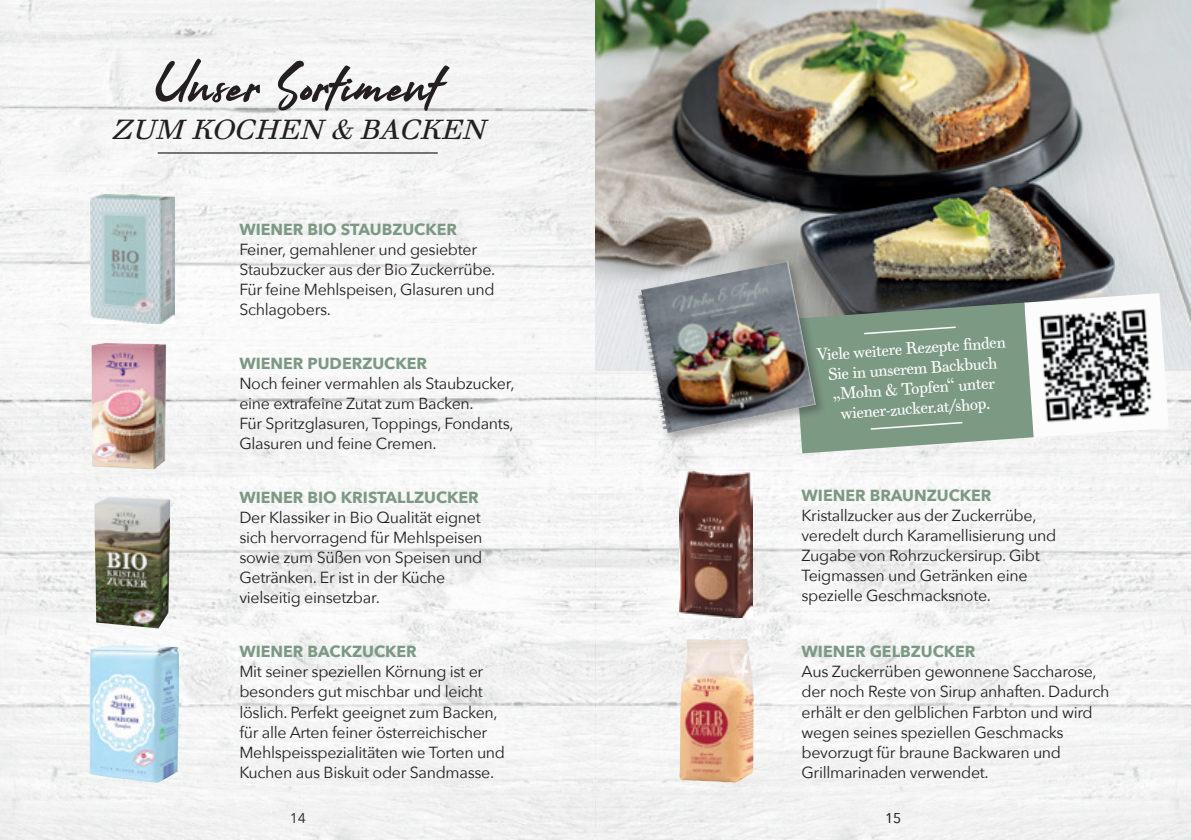
<style>
.page{position:relative;width:1191px;height:840px;background:#fff}
.page>*{position:absolute;margin:0;border:0;box-sizing:border-box;transform-origin:0 0}
.t1{font:50.4px "Arkipelago";color:#231f20}
.t2{font:italic 26.4px "Walbaum Text Pro";color:#231f20}
.t3{font:16px/20px "Avenir Next";letter-spacing:-.02em;color:#231f20}
.t4{font:700 16px "Avenir Next";color:#7c9984}
.t5{font:16px/20px "Walbaum Text Pro";color:#fff;text-align:center;scale:.96 1}
.t6{font:14px "Avenir Next";color:#231f20}
</style>
<div class="page">
<img style="left:0;top:0;width:1191px;height:839px">
<img style="left:595px;top:0;width:596px;height:370px">
<img style="left:1024px;top:293px;width:144px;height:144px">
<svg style="left:791px;top:301px;width:243px;height:153px"></svg>
<div style="left:636px;top:258px;width:191px;height:187px;background:#231f20;opacity:.35"></div>
<img style="left:637px;top:290px;width:19px;height:82px">
<hr style="left:158px;top:152px;width:280px;height:1px;background:#231f20">
<img style="left:91px;top:194px;width:83px;height:129px">
<img style="left:91px;top:343px;width:75px;height:126px">
<img style="left:94px;top:496px;width:76px;height:132px">
<img style="left:90px;top:644px;width:89px;height:138px">
<img style="left:679px;top:471px;width:73px;height:146px">
<img style="left:695px;top:638px;width:51px;height:1px">
<h1 class="t1" style="left:155px;top:53px;width:286px">Unser Sortiment</h1>
<h2 class="t2" style="left:111px;top:114px;width:384px">ZUM KOCHEN &amp; BACKEN</h2>
<p class="t4" style="left:239px;top:215px;width:219px">WIENER BIO STAUBZUCKER</p>
<p class="t3" style="left:239px;top:238px;width:257px">Feiner, gemahlener und gesiebter<br>Staubzucker aus der Bio Zuckerrübe.<br>Für feine Mehlspeisen, Glasuren und<br>Schlagobers.</p>
<p class="t4" style="left:239px;top:349px;width:189px">WIENER PUDERZUCKER</p>
<p class="t3" style="left:239px;top:372px;width:277px">Noch feiner vermahlen als Staubzucker, eine extrafeine Zutat zum Backen.<br>Für Spritzglasuren, Toppings, Fondants, Glasuren und feine Cremen.</p>
<p class="t4" style="left:239px;top:483px;width:241px">WIENER BIO KRISTALLZUCKER</p>
<p class="t3" style="left:239px;top:506px;width:245px">Der Klassiker in Bio Qualität eignet sich hervorragend für Mehlspeisen sowie zum Süßen von Speisen und<br>Getränken. Er ist in der Küche vielseitig einsetzbar.</p>
<p class="t4" style="left:239px;top:637px;width:179px">WIENER BACKZUCKER</p>
<p class="t3" style="left:239px;top:660px;width:267px">Mit seiner speziellen Körnung ist er besonders gut mischbar und leicht löslich. Perfekt geeignet zum Backen, für alle Arten feiner österreichischer Mehlspeisspezialitäten wie Torten und Kuchen aus Biskuit oder Sandmasse.</p>
<p class="t5" style="left:816px;top:345px;width:199px;rotate:-4deg">Viele weitere Rezepte fi nden<br>Sie in unserem Backbuch „Mohn &amp; Topfen“ unter wiener-zucker.at/shop.</p>
<p class="t4" style="left:801px;top:481px;width:192px">WIENER BRAUNZUCKER</p>
<p class="t3" style="left:801px;top:504px;width:256px">Kristallzucker aus der Zuckerrübe, veredelt durch Karamellisierung und Zugabe von Rohrzuckersirup. Gibt Teigmassen und Getränken eine spezielle Geschmacksnote.</p>
<p class="t4" style="left:801px;top:637px;width:176px">WIENER GELBZUCKER</p>
<p class="t3" style="left:801px;top:660px;width:309px">Aus Zuckerrüben gewonnene Saccharose, der noch Reste von Sirup anhaften. Dadurch erhält er den gelblichen Farbton und wird wegen seines speziellen Geschmacks bevorzugt für braune Backwaren und Grillmarinaden verwendet.</p>
<p class="t6" style="left:290px;top:805px;width:18px">14</p>
<p class="t6" style="left:885px;top:805px;width:18px">15</p>
</div>
